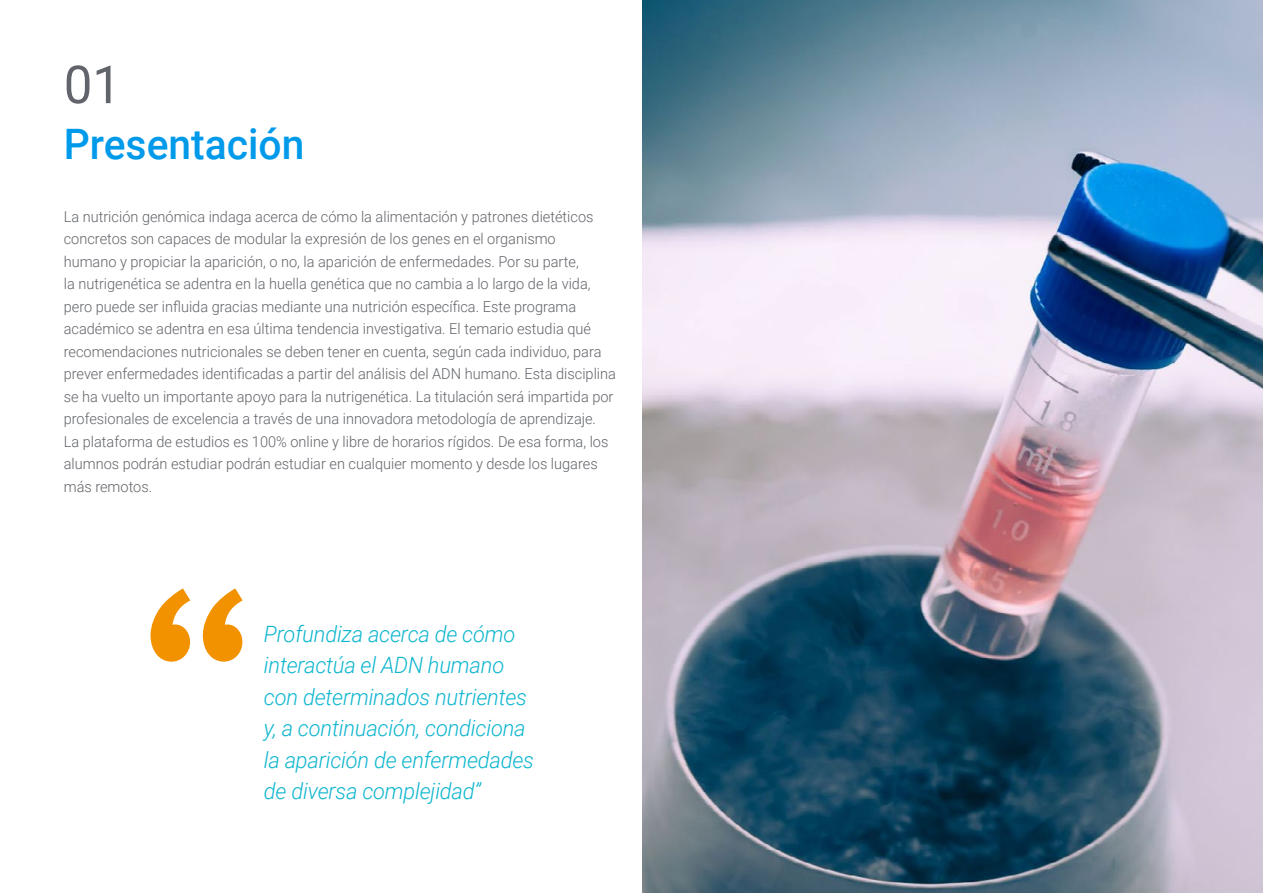
<style>
.page{position:relative;width:1263px;height:893px;background:#fff}
.page>*{position:absolute;margin:0;border:0;box-sizing:border-box;transform-origin:0 0}
.t1{font:52.5px "Roboto";color:#61646a}
.t2{font:500 42px "Roboto";color:#009aeb}
.t3{font:italic 300 22.5px/31.5px "Roboto";letter-spacing:-.01em;color:#0fb6cf}
.t4{font:300 15px/22.5px "Roboto";color:#61646a}
</style>
<div class="page">
<img style="left:642px;top:0;width:621px;height:893px">
<svg style="left:151px;top:588px;width:92px;height:74px"></svg>
<h1 class="t1" style="left:64px;top:48px;width:59px">01</h1>
<h2 class="t2" style="left:64px;top:115px;width:242px">Presentación</h2>
<p class="t4" style="left:64px;top:204px;width:554px">La nutrición genómica indaga acerca de cómo la alimentación y patrones dietéticos concretos son capaces de modular la expresión de los genes en el organismo<br>humano y propiciar la aparición, o no, la aparición de enfermedades. Por su parte,<br>la nutrigenética se adentra en la huella genética que no cambia a lo largo de la vida, pero puede ser influida gracias mediante una nutrición específica. Este programa académico se adentra en esa última tendencia investigativa. El temario estudia qué recomendaciones nutricionales se deben tener en cuenta, según cada individuo, para prever enfermedades identificadas a partir del análisis del ADN humano. Esta disciplina se ha vuelto un importante apoyo para la nutrigenética. La titulación será impartida por profesionales de excelencia a través de una innovadora metodología de aprendizaje.<br>La plataforma de estudios es 100% online y libre de horarios rígidos. De esa forma, los alumnos podrán estudiar podrán estudiar en cualquier momento y desde los lugares más remotos.</p>
<h3 class="t3" style="left:264px;top:617px;width:272px">Profundiza acerca de cómo interactúa el ADN humano con determinados nutrientes y, a continuación, condiciona la aparición de enfermedades de diversa complejidad”</h3>
</div>
